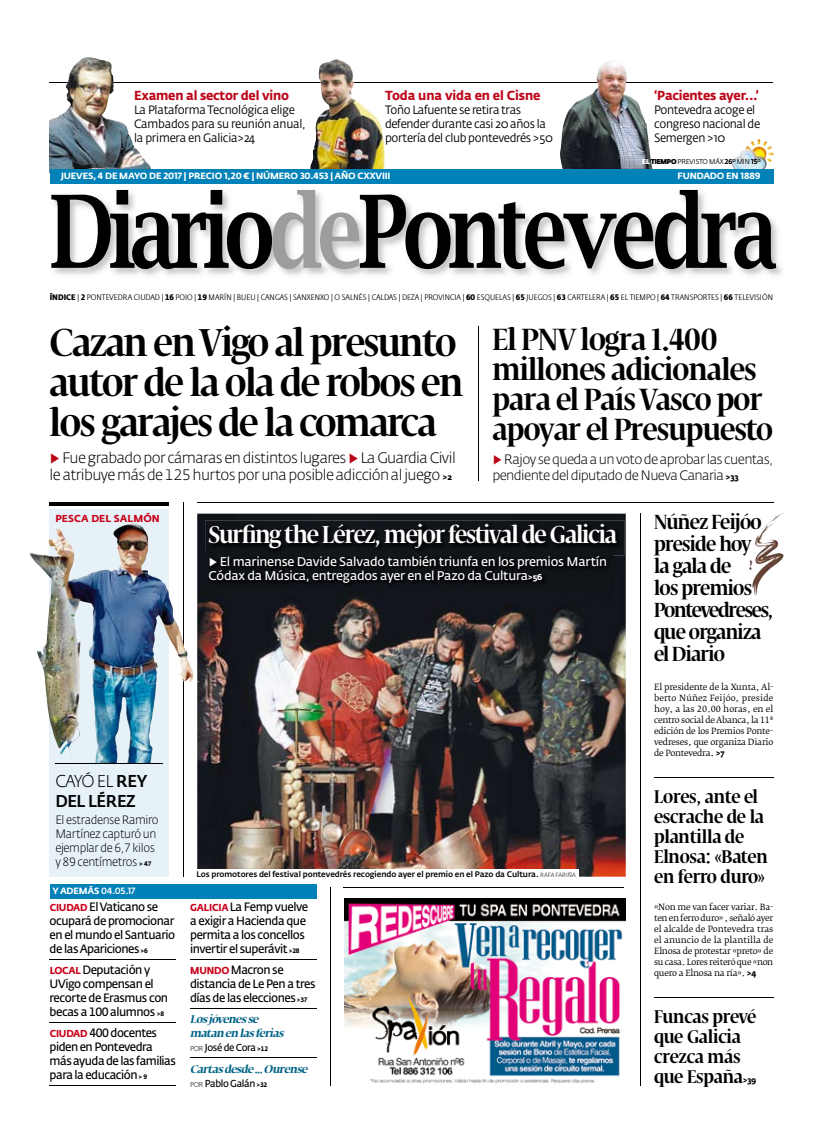
<style>
.page{position:relative;width:823px;height:1134px;background:#fff}
.page>*{position:absolute;margin:0;border:0;box-sizing:border-box;transform-origin:0 0}
.t1{font:600 101px "Lucida Bright";letter-spacing:-.06em;color:#000;scale:.8 1}
.t2{font:600 condensed 38px/40px "Fedra Serif Display";letter-spacing:-.03em;color:#000;scale:1.1 1}
.t3{font:600 condensed 30px/30px "Fedra Serif Display";letter-spacing:-.02em;color:#000;scale:1.1 1}
.t4{font:600 condensed 24px "Fedra Serif Display";letter-spacing:-.04em;color:#fff;scale:1.1 1}
.t5{font:600 condensed 20px/22px "Fedra Serif Display";letter-spacing:-.03em;color:#000;scale:1.1 1}
.t6{font:600 condensed 18px/20px "Fedra Serif Display";letter-spacing:-.01em;color:#000;scale:1.1 1}
.t7{font:500 17px/20px "Fedra Sans Alt Std";letter-spacing:-.03em;color:#000;scale:.95 1}
.t8{font:300 15px/17px "Fedra Sans Alt Std";letter-spacing:-.04em;color:#000}
.t9{font:300 13.5px/16px "Fedra Sans Alt Std";letter-spacing:-.045em;color:#000}
.t10{font:700 13px "Fedra Sans Alt Std";letter-spacing:-.02em;color:#bc0719;scale:.95 1}
.t11{font:600 12.5px/14px "Fedra Sans Alt Std";letter-spacing:-.02em;color:#fff}
.t12{font:600 12px/14px "Fedra Sans Alt Std";letter-spacing:-.04em;color:#000;scale:.95 1}
.t13{font:12px/14px "Fedra Sans Alt Std";letter-spacing:-.03em;color:#000;scale:.95 1}
.t14{font:300 12px/14px "Fedra Sans Alt Std";letter-spacing:-.03em;color:#000;scale:.95 1}
.t15{font:italic 700 11px/14px "Fedra Serif Display";color:#006387;scale:.95 1}
.t16{font:600 10px "Fedra Sans Alt Std";letter-spacing:-.04em;color:#000;scale:.95 1}
.t17{font:700 10px "Fedra Sans Alt Std";letter-spacing:.01em;color:#c90019}
.t18{font:700 9px "Fedra Sans Alt Std";letter-spacing:-.02em;color:#fff}
.t19{font:500 9px "Fedra Sans Alt Std";color:#fff}
.t20{font:8.5px/11px "Fedra Serif B Std";letter-spacing:-.03em;color:#000;text-align:justify}
.t21{font:300 8px "Fedra Sans Cond Alt Std";letter-spacing:.005em;color:#000;scale:1.2 1}
.t22{font:500 8px "Fedra Sans Alt Std";letter-spacing:-.01em;color:#000}
.t23{font:7px "Fedra Sans Alt Std";letter-spacing:-.02em;color:#000;scale:.95 1}
.s1{font-family:"Fe Sa Dis";font-weight:800;color:#fff}
.s2{font-family:"Fe Sa Dis";font-weight:800}
.s3{font-weight:700}
.s4{color:#9c9d9f}
.s5{color:#bc0719}
.s6{font-weight:700;font-size:8.5px}
.s7{font-size:14px;color:#bc0719}
.s8{font-weight:300;font-size:13px}
.s9{font-weight:300}
.s10{font-weight:700;font-size:6.5px}
.s11{font-weight:700;font-size:10px;color:#c90019}
.s12{font-weight:300;font-size:6px}
.s13{font-weight:300;font-size:7px}
.s14{font-family:"Fedra Sans Alt Std";font-weight:700}
.s15{font-family:"Fedra Sans Alt Std";font-weight:700;font-stretch:normal;font-size:8.5px}
</style>
<div class="page">
<hr style="left:50px;top:82px;width:722px;height:1px;background:#000">
<img style="left:310px;top:65px;width:75px;height:104px">
<img style="left:575px;top:61px;width:77px;height:108px">
<img style="left:50px;top:66px;width:101px;height:103px">
<img style="left:54px;top:192px;width:728px;height:84px">
<img style="left:731px;top:139px;width:41px;height:30px">
<div style="left:50px;top:169px;width:722px;height:15px;background:#0081b8"></div>
<img style="left:344px;top:899px;width:281px;height:185px">
<img style="left:197px;top:514px;width:428px;height:363px">
<hr style="left:343px;top:887px;width:281px;height:1px;background:#000">
<hr style="left:477px;top:327px;width:1px;height:154px;background:#000">
<hr style="left:330px;top:888px;width:1px;height:198px;background:#000">
<div style="left:196px;top:869px;width:382px;height:9px;background:#fff"></div>
<hr style="left:50px;top:959px;width:126px;height:1px;background:#000">
<hr style="left:50px;top:1022px;width:126px;height:1px;background:#000">
<hr style="left:50px;top:1085px;width:126px;height:1px;background:#000">
<hr style="left:190px;top:959px;width:126px;height:1px;background:#000">
<hr style="left:190px;top:1008px;width:126px;height:1px;background:#000">
<hr style="left:190px;top:1057px;width:126px;height:1px;background:#000">
<div style="left:50px;top:884px;width:266px;height:14px;background:#0081b8"></div>
<hr style="left:197px;top:502px;width:575px;height:1px;background:#000">
<hr style="left:183px;top:503px;width:1px;height:374px;background:#000">
<img style="left:50px;top:509px;width:119px;height:368px">
<hr style="left:50px;top:503px;width:119px;height:3px;background:#000">
<img style="left:139px;top:525px;width:43px;height:112px">
<hr style="left:639px;top:514px;width:1px;height:572px;background:#000">
<hr style="left:653px;top:778px;width:119px;height:1px;background:#000">
<hr style="left:653px;top:998px;width:119px;height:1px;background:#000">
<img style="left:205px;top:520px;width:418px;height:35px">
<img style="left:205px;top:552px;width:407px;height:37px">
<hr style="left:55px;top:763px;width:108px;height:1px;background:#000">
<img style="left:765px;top:513px;width:19px;height:16px">
<p class="t10" style="left:134px;top:87px;width:164px">Examen al sector del vino</p>
<p class="t13" style="left:134px;top:103px;width:182px">La Plataforma Tecnológica elige<br>Cambados para su reunión anual, la primera en Galicia&gt;24</p>
<p class="t10" style="left:385px;top:87px;width:165px">Toda una vida en el Cisne</p>
<p class="t13" style="left:385px;top:103px;width:178px">Toño Lafuente se retira tras defender durante casi 20 años la portería del club pontevedrés &gt;50</p>
<p class="t10" style="left:653px;top:87px;width:112px">‘Pacientes ayer...’</p>
<p class="t13" style="left:653px;top:103px;width:113px">Pontevedra acoge el congreso nacional de<br>Semergen &gt;10</p>
<p class="t23" style="left:641px;top:157px;width:126px"><span class="s1">EL</span> <span class="s2">TIEMPO</span> PREVISTO MÁX <span class="s3">26</span><sup>O</sup> MIN <span class="s3">15</span><sup>O</sup></p>
<p class="t18" style="left:61px;top:171px;width:331px">JUEVES, 4 DE MAYO DE 2017 | PRECIO 1,20 € | NÚMERO 30.453 | AÑO CXXVIII</p>
<p class="t18" style="left:677px;top:171px;width:84px">FUNDADO EN 1889</p>
<h1 class="t1" style="left:50px;top:174px;width:910px">Diario<span class="s4">de</span>Pontevedra</h1>
<p class="t21" style="left:50px;top:292px;width:604px"><span class="s3">ÍNDICE</span> | <span class="s3">2</span> PONTEVEDRA CIUDAD | <span class="s3">16</span> POIO | <span class="s3">19</span> MARÍN | BUEU | CANGAS | SANXENXO | O SALNÉS | CALDAS | DEZA | PROVINCIA | <span class="s3">60</span> ESQUELAS | <span class="s3">65</span> JUEGOS | <span class="s3">63</span> CARTELERA | <span class="s3">65</span> EL TIEMPO | <span class="s3">64</span> TRANSPORTES | <span class="s3">66</span> TELEVISIÓN</p>
<h2 class="t2" style="left:50px;top:328px;width:377px">Cazan en Vigo al presunto autor de la ola de robos en los garajes de la comarca</h2>
<p class="t8" style="left:50px;top:450px;width:407px"><span class="s5">▶</span> Fue grabado por cámaras en distintos lugares <span class="s5">▶</span> La Guardia Civil le atribuye más de 125 hurtos por una posible adicción al juego <span class="s6">&gt;2</span></p>
<h3 class="t3" style="left:492px;top:328px;width:256px">El PNV logra 1.400 millones adicionales para el País Vasco por apoyar el Presupuesto</h3>
<p class="t9" style="left:492px;top:451px;width:282px"><span class="s7">▶</span> Rajoy se queda a un voto de aprobar las cuentas, pendiente del diputado de Nueva Canaria <span class="s6">&gt;33</span></p>
<p class="t17" style="left:55px;top:512px;width:106px">PESCA DEL SALMÓN</p>
<h3 class="t5" style="left:653px;top:514px;width:110px">Núñez Feijóo preside hoy<br>la gala de<br>los premios<br>Pontevedreses, que organiza el Diario</h3>
<h3 class="t4" style="left:208px;top:521px;width:372px">Surfing the Lérez, mejor festival de Galicia</h3>
<p class="t11" style="left:208px;top:555px;width:399px"><span class="s8">▶</span> El marinense Davide Salvado también triunfa en los premios Martín<br>Códax da Música, entregados ayer en el Pazo da Cultura<span class="s6">&gt;56</span></p>
<h3 class="t7" style="left:55px;top:771px;width:98px"><span class="s9">CAYÓ EL</span> REY<br>DEL LÉREZ</h3>
<p class="t14" style="left:55px;top:812px;width:110px">El estradense Ramiro<br>Martínez capturó un ejemplar de 6,7 kilos y 89 centímetros <span class="s10">&gt; 47</span></p>
<p class="t19" style="left:52px;top:885px;width:84px"><span class="s3">Y ADEMÁS</span> 04.05.17</p>
<p class="t12" style="left:50px;top:900px;width:134px"><span class="s11">CIUDAD</span> El Vaticano se ocupará de promocionar en el mundo el Santuario de las Apariciones <span class="s10">&gt;6</span></p>
<p class="t12" style="left:50px;top:963px;width:126px"><span class="s11">LOCAL</span> Deputación y<br>UVigo compensan el recorte de Erasmus con becas a 100 alumnos <span class="s10">&gt;8</span></p>
<p class="t12" style="left:50px;top:1026px;width:134px"><span class="s11">CIUDAD</span> 400 docentes piden en Pontevedra más ayuda de las familias para la educación <span class="s10">&gt; 9</span></p>
<p class="t22" style="left:196px;top:869px;width:380px">Los promotores del festival pontevedrés recogiendo ayer el premio en el Pazo da Cultura. <span class="s12">RAFA FARIÑA</span></p>
<p class="t12" style="left:190px;top:900px;width:126px"><span class="s11">GALICIA</span> La Femp vuelve a exigir a Hacienda que permita a los concellos invertir el superávit <span class="s10">&gt;28</span></p>
<p class="t12" style="left:190px;top:963px;width:133px"><span class="s11">MUNDO</span> Macron se distancia de Le Pen a tres días de las elecciones <span class="s10">&gt;37</span></p>
<p class="t15" style="left:190px;top:1014px;width:103px">Losjóvenesse matan en lasferias</p>
<p class="t16" style="left:190px;top:1042px;width:84px"><span class="s13">POR</span> José de Cora <span class="s10">&gt;12</span></p>
<p class="t15" style="left:190px;top:1063px;width:128px">Cartasdesde...Ourense</p>
<p class="t16" style="left:190px;top:1077px;width:83px"><span class="s13">POR</span> Pablo Galán <span class="s10">&gt;32</span></p>
<p class="t20" style="left:653px;top:681px;width:121px">El presidente de la Xunta, Al&shy;berto Núñez Feijóo, preside hoy, a las 20.00 horas, en el centro social de Abanca, la 11ª edición de los Premios Ponte&shy;vedreses, que organiza Diario de Pontevedra. <span class="s14">&gt;7</span></p>
<h3 class="t6" style="left:653px;top:789px;width:105px">Lores, ante el escrache de la plantilla de<br>Elnosa: «Baten en ferro duro»</h3>
<p class="t20" style="left:653px;top:901px;width:121px">«Non me van facer variar. Ba&shy;ten en ferro duro» , señaló ayer el alcalde de Pontevedra tras el anuncio de la plantilla de Elnosa de protestar «preto» de su casa. Lores reiteró que «non quero a Elnosa na ría». <span class="s14">&gt;4</span></p>
<h3 class="t6" style="left:653px;top:1009px;width:94px">Funcas prevé que Galicia crezca más que España<span class="s15">&gt;39</span></h3>
</div>
